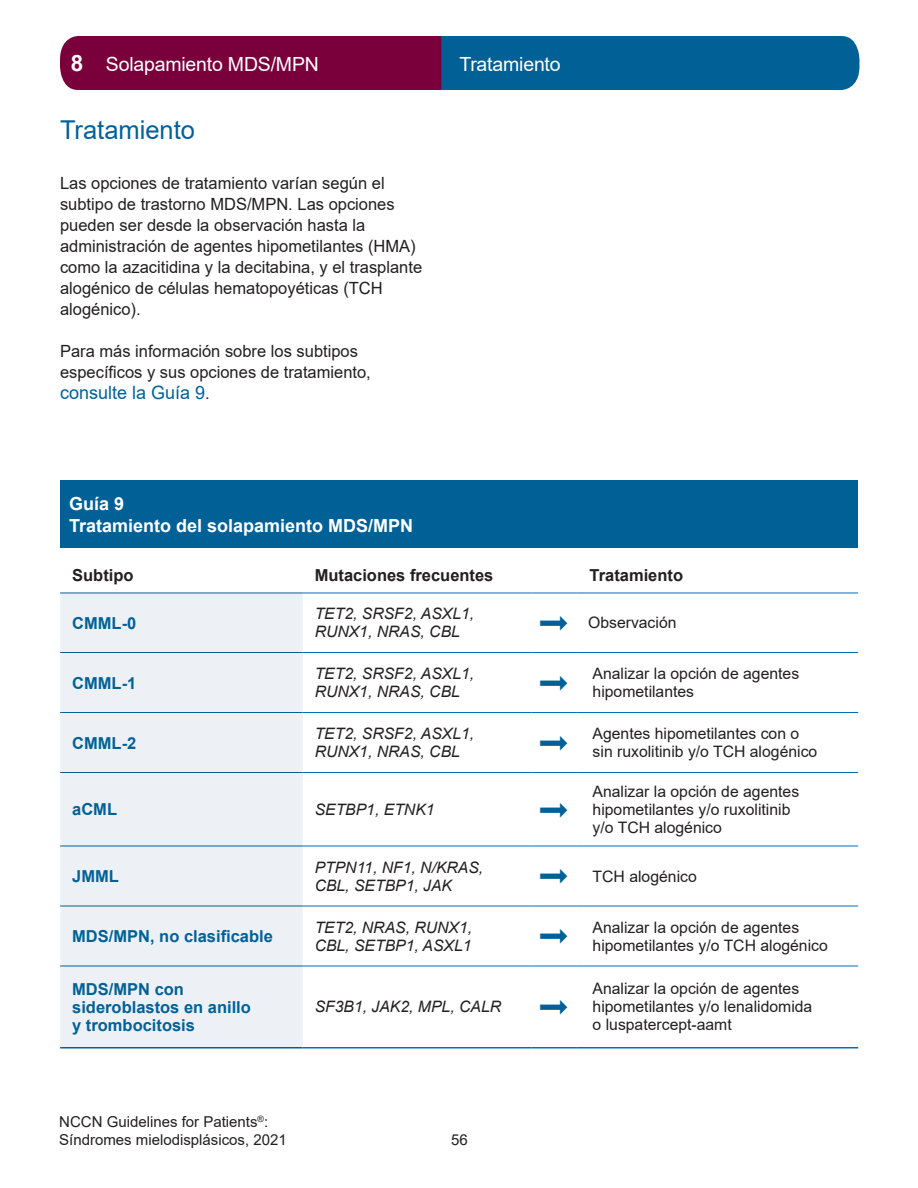
<style>
.page{position:relative;width:918px;height:1188px;background:#fff}
.page>*{position:absolute;margin:0;border:0;box-sizing:border-box;transform-origin:0 0}
.t1{font:25.95px "Arial";color:#016197}
.t2{font:19.5px "Arial";letter-spacing:-.01em;color:#fff}
.t3{font:18.3px "Arial";color:#016197}
.t4{font:700 18px/22.5px "Arial";color:#fff}
.t5{font:16.8px/21px "Arial";color:#231f20}
.t6{font:700 16.5px/18px "Arial";color:#016197}
.t7{font:700 16.5px "Arial";color:#231f20}
.t8{font:15.75px/18px "Arial";color:#231f20}
.t9{font:italic 15.75px/18px "Arial";color:#231f20}
.t10{font:15px/18px "Arial";color:#231f20}
.s1{font-weight:700;font-size:22.5px}
.s2{font-size:16.8px;color:#231f20}
</style>
<div class="page">
<svg style="left:60px;top:36px;width:800px;height:54px;background:#3d346c"></svg>
<div style="left:60px;top:480px;width:798px;height:68px;background:#016197"></div>
<div style="left:60px;top:594px;width:243px;height:453px;background:#edf1f6"></div>
<hr style="left:60px;top:652px;width:243px;height:1px;background:#016197">
<hr style="left:60px;top:712px;width:243px;height:1px;background:#016197">
<hr style="left:60px;top:772px;width:243px;height:1px;background:#016197">
<hr style="left:60px;top:846px;width:243px;height:1px;background:#016197">
<hr style="left:60px;top:906px;width:243px;height:1px;background:#016197">
<hr style="left:60px;top:966px;width:243px;height:1px;background:#016197">
<hr style="left:303px;top:652px;width:228px;height:1px;background:#006eb6">
<hr style="left:531px;top:652px;width:45px;height:1px;background:#006eb6">
<hr style="left:576px;top:652px;width:282px;height:1px;background:#006eb6">
<hr style="left:303px;top:712px;width:228px;height:1px;background:#006eb6">
<hr style="left:531px;top:712px;width:45px;height:1px;background:#006eb6">
<hr style="left:576px;top:712px;width:282px;height:1px;background:#006eb6">
<hr style="left:303px;top:772px;width:228px;height:1px;background:#006eb6">
<hr style="left:531px;top:772px;width:45px;height:1px;background:#006eb6">
<hr style="left:576px;top:772px;width:282px;height:1px;background:#006eb6">
<hr style="left:303px;top:846px;width:228px;height:1px;background:#006eb6">
<hr style="left:531px;top:846px;width:45px;height:1px;background:#006eb6">
<hr style="left:576px;top:846px;width:282px;height:1px;background:#006eb6">
<hr style="left:303px;top:906px;width:228px;height:1px;background:#006eb6">
<hr style="left:531px;top:906px;width:45px;height:1px;background:#006eb6">
<hr style="left:576px;top:906px;width:282px;height:1px;background:#006eb6">
<hr style="left:303px;top:966px;width:228px;height:1px;background:#006eb6">
<hr style="left:531px;top:966px;width:45px;height:1px;background:#006eb6">
<hr style="left:576px;top:966px;width:282px;height:1px;background:#006eb6">
<hr style="left:60px;top:593px;width:243px;height:1px;background:#016197">
<hr style="left:303px;top:593px;width:228px;height:1px;background:#006eb6">
<hr style="left:531px;top:593px;width:45px;height:1px;background:#006eb6">
<hr style="left:576px;top:593px;width:282px;height:1px;background:#006eb6">
<hr style="left:60px;top:1047px;width:243px;height:1px;background:#016197">
<hr style="left:303px;top:1047px;width:228px;height:1px;background:#006eb6">
<hr style="left:531px;top:1047px;width:45px;height:1px;background:#006eb6">
<hr style="left:576px;top:1047px;width:282px;height:1px;background:#006eb6">
<p class="t2" style="left:71px;top:51px;width:250px"><span class="s1">8</span> Solapamiento MDS/MPN</p>
<p class="t2" style="left:459px;top:51px;width:103px">Tratamiento</p>
<h1 class="t1" style="left:60px;top:112px;width:137px">Tratamiento</h1>
<p class="t5" style="left:60px;top:172px;width:364px">Las opciones de tratamiento varían según el subtipo de trastorno MDS/MPN. Las opciones pueden ser desde la observación hasta la administración de agentes hipometilantes (HMA) como la azacitidina y la decitabina, y el trasplante alogénico de células hematopoyéticas (TCH alogénico).</p>
<p class="t5" style="left:60px;top:340px;width:312px">Para más información sobre los subtipos específicos y sus opciones de tratamiento,</p>
<p class="t3" style="left:60px;top:380px;width:151px">consulte la Guía 9<span class="s2">.</span></p>
<p class="t4" style="left:69px;top:492px;width:346px">Guía 9<br>Tratamiento del solapamiento MDS/MPN</p>
<p class="t7" style="left:72px;top:564px;width:63px">Subtipo</p>
<p class="t7" style="left:315px;top:564px;width:180px">Mutaciones frecuentes</p>
<p class="t7" style="left:590px;top:564px;width:95px">Tratamiento</p>
<p class="t6" style="left:72px;top:614px;width:66px">CMML-0</p>
<p class="t9" style="left:315px;top:605px;width:161px">TET2, SRSF2, ASXL1,<br>RUNX1, NRAS, CBL</p>
<p class="t8" style="left:588px;top:614px;width:90px">Observación</p>
<p class="t6" style="left:72px;top:674px;width:66px">CMML-1</p>
<p class="t9" style="left:315px;top:665px;width:161px">TET2, SRSF2, ASXL1,<br>RUNX1, NRAS, CBL</p>
<p class="t8" style="left:593px;top:665px;width:208px">Analizar la opción de agentes hipometilantes</p>
<p class="t6" style="left:72px;top:734px;width:66px">CMML-2</p>
<p class="t9" style="left:315px;top:725px;width:161px">TET2, SRSF2, ASXL1,<br>RUNX1, NRAS, CBL</p>
<p class="t8" style="left:593px;top:725px;width:226px">Agentes hipometilantes con o sin ruxolitinib y/o TCH alogénico</p>
<p class="t6" style="left:72px;top:801px;width:46px">aCML</p>
<p class="t9" style="left:315px;top:801px;width:121px">SETBP1, ETNK1</p>
<p class="t8" style="left:593px;top:782px;width:208px">Analizar la opción de agentes hipometilantes y/o ruxolitinib y/o TCH alogénico</p>
<p class="t6" style="left:72px;top:867px;width:48px">JMML</p>
<p class="t9" style="left:315px;top:858px;width:170px">PTPN11, NF1, N/KRAS,<br>CBL, SETBP1, JAK</p>
<p class="t8" style="left:593px;top:867px;width:106px">TCH alogénico</p>
<p class="t6" style="left:72px;top:927px;width:202px">MDS/MPN, no clasificable</p>
<p class="t9" style="left:315px;top:918px;width:159px">TET2, NRAS, RUNX1,<br>CBL, SETBP1, ASXL1</p>
<p class="t8" style="left:593px;top:918px;width:237px">Analizar la opción de agentes hipometilantes y/o TCH alogénico</p>
<p class="t6" style="left:72px;top:980px;width:180px">MDS/MPN con sideroblastos en anillo y trombocitosis</p>
<p class="t8" style="left:593px;top:980px;width:221px">Analizar la opción de agentes hipometilantes y/o lenalidomida o luspatercept-aamt</p>
<p class="t9" style="left:315px;top:998px;width:188px">SF3B1, JAK2, MPL, CALR</p>
<p class="t10" style="left:59px;top:1112px;width:229px">NCCN Guidelines for Patients<sup>®</sup>:<br>Síndromes mielodisplásicos, 2021</p>
<p class="t10" style="left:451px;top:1130px;width:18px">56</p>
</div>
